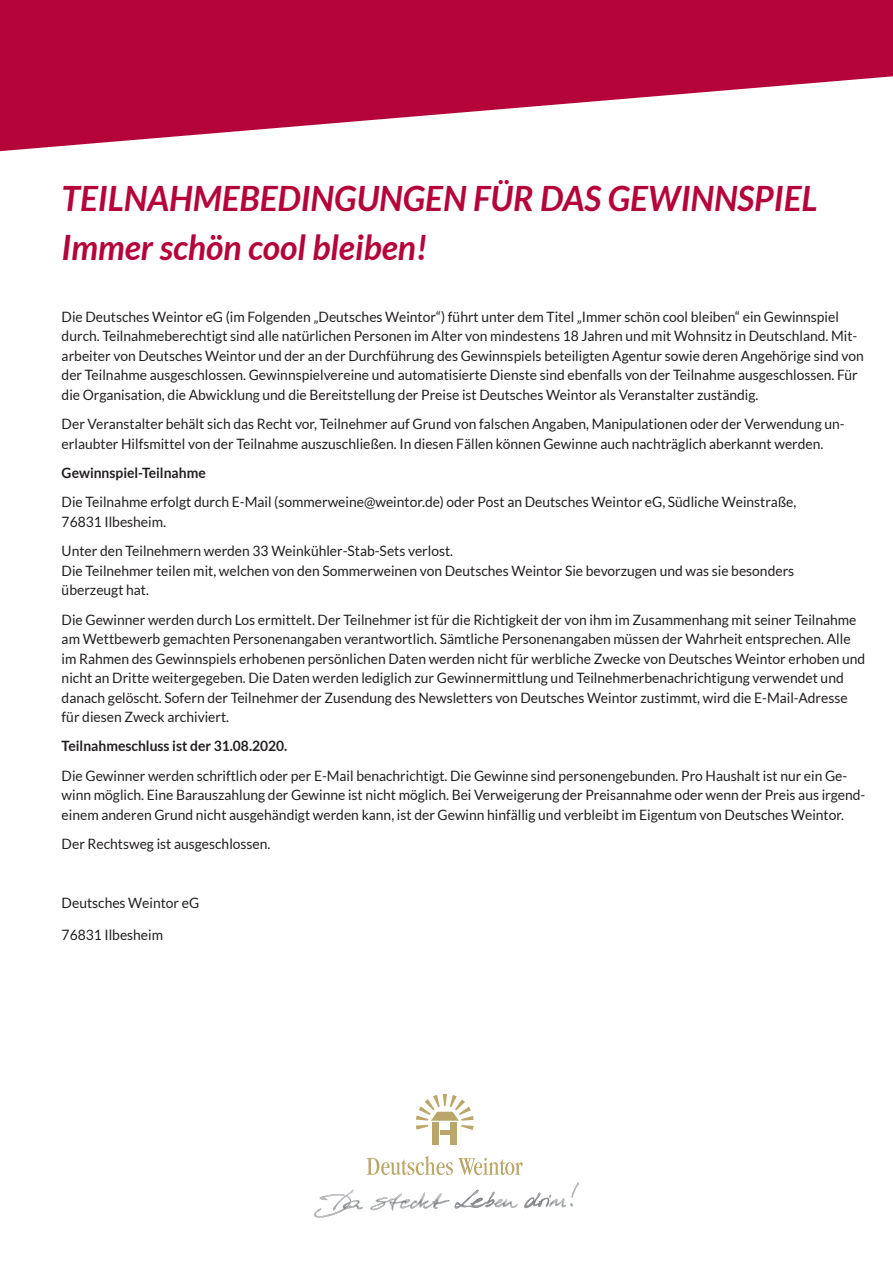
<style>
.page{position:relative;width:893px;height:1263px;background:#fff}
.page>*{position:absolute;margin:0;border:0;box-sizing:border-box;transform-origin:0 0}
.t1{font:italic 700 34.95px/49.2px "Lato";color:#b50439}
.t2{font:14.25px/19.5px "Lato";color:#231f20}
.t3{font:700 14.25px "Lato";color:#231f20}
</style>
<div class="page">
<svg style="left:0;top:0;width:893px;height:152px;fill:#b50439"></svg>
<svg style="left:416px;top:1094px;width:58px;height:40px"></svg>
<div style="left:432px;top:1122px;width:7px;height:23px;background:#b9a668"></div>
<div style="left:450px;top:1122px;width:7px;height:23px;background:#b9a668"></div>
<svg style="left:367px;top:1156px;width:156px;height:19px"></svg>
<svg style="left:314px;top:1189px;width:49px;height:29px"></svg>
<svg style="left:370px;top:1182px;width:209px;height:29px"></svg>
<h1 class="t1" style="left:62px;top:174px;width:757px">TEILNAHMEBEDINGUNGEN FÜR DAS GEWINNSPIEL<br>Immer schön cool bleiben!</h1>
<p class="t2" style="left:62px;top:307px;width:804px">Die Deutsches Weintor eG (im Folgenden „Deutsches Weintor“) führt unter dem Titel „Immer schön cool bleiben“ ein Gewinnspiel durch. Teilnahmeberechtigt sind alle natürlichen Personen im Alter von mindestens 18 Jahren und mit Wohnsitz in Deutschland. Mit&shy;arbeiter von Deutsches Weintor und der an der Durchführung des Gewinnspiels beteiligten Agentur sowie deren Angehörige sind von der Teilnahme ausgeschlossen. Gewinnspielvereine und automatisierte Dienste sind ebenfalls von der Teilnahme ausgeschlossen. Für die Organisation, die Abwicklung und die Bereitstellung der Preise ist Deutsches Weintor als Veranstalter zuständig.</p>
<p class="t2" style="left:62px;top:414px;width:784px">Der Veranstalter behält sich das Recht vor, Teilnehmer auf Grund von falschen Angaben, Manipulationen oder der Verwendung un&shy;erlaubter Hilfsmittel von der Teilnahme auszuschließen. In diesen Fällen können Gewinne auch nachträglich aberkannt werden.</p>
<p class="t3" style="left:62px;top:465px;width:146px">Gewinnspiel-Teilnahme</p>
<p class="t2" style="left:62px;top:492px;width:736px">Die Teilnahme erfolgt durch E-Mail (sommerweine@weintor.de) oder Post an Deutsches Weintor eG, Südliche Weinstraße,<br>76831 Ilbesheim.</p>
<p class="t2" style="left:62px;top:541px;width:734px">Unter den Teilnehmern werden 33 Weinkühler-Stab-Sets verlost.<br>Die Teilnehmer teilen mit, welchen von den Sommerweinen von Deutsches Weintor Sie bevorzugen und was sie besonders überzeugt hat.</p>
<p class="t2" style="left:62px;top:609px;width:805px">Die Gewinner werden durch Los ermittelt. Der Teilnehmer ist für die Richtigkeit der von ihm im Zusammenhang mit seiner Teilnahme am Wettbewerb gemachten Personenangaben verantwortlich. Sämtliche Personenangaben müssen der Wahrheit entsprechen. Alle im Rahmen des Gewinnspiels erhobenen persönlichen Daten werden nicht für werbliche Zwecke von Deutsches Weintor erhoben und nicht an Dritte weitergegeben. Die Daten werden lediglich zur Gewinnermittlung und Teilnehmerbenachrichtigung verwendet und danach gelöscht. Sofern der Teilnehmer der Zusendung des Newsletters von Deutsches Weintor zustimmt, wird die E-Mail-Adresse für diesen Zweck archiviert.</p>
<p class="t3" style="left:62px;top:738px;width:227px">Teilnahmeschluss ist der 31.08.2020.</p>
<p class="t2" style="left:62px;top:766px;width:805px">Die Gewinner werden schriftlich oder per E-Mail benachrichtigt. Die Gewinne sind personengebunden. Pro Haushalt ist nur ein Ge&shy;winn möglich. Eine Barauszahlung der Gewinne ist nicht möglich. Bei Verweigerung der Preisannahme oder wenn der Preis aus irgend&shy;einem anderen Grund nicht ausgehändigt werden kann, ist der Gewinn hinfällig und verbleibt im Eigentum von Deutsches Weintor.</p>
<p class="t2" style="left:62px;top:834px;width:210px">Der Rechtsweg ist ausgeschlossen.</p>
<p class="t2" style="left:62px;top:893px;width:139px">Deutsches Weintor eG</p>
<p class="t2" style="left:62px;top:925px;width:103px">76831 Ilbesheim</p>
</div>
